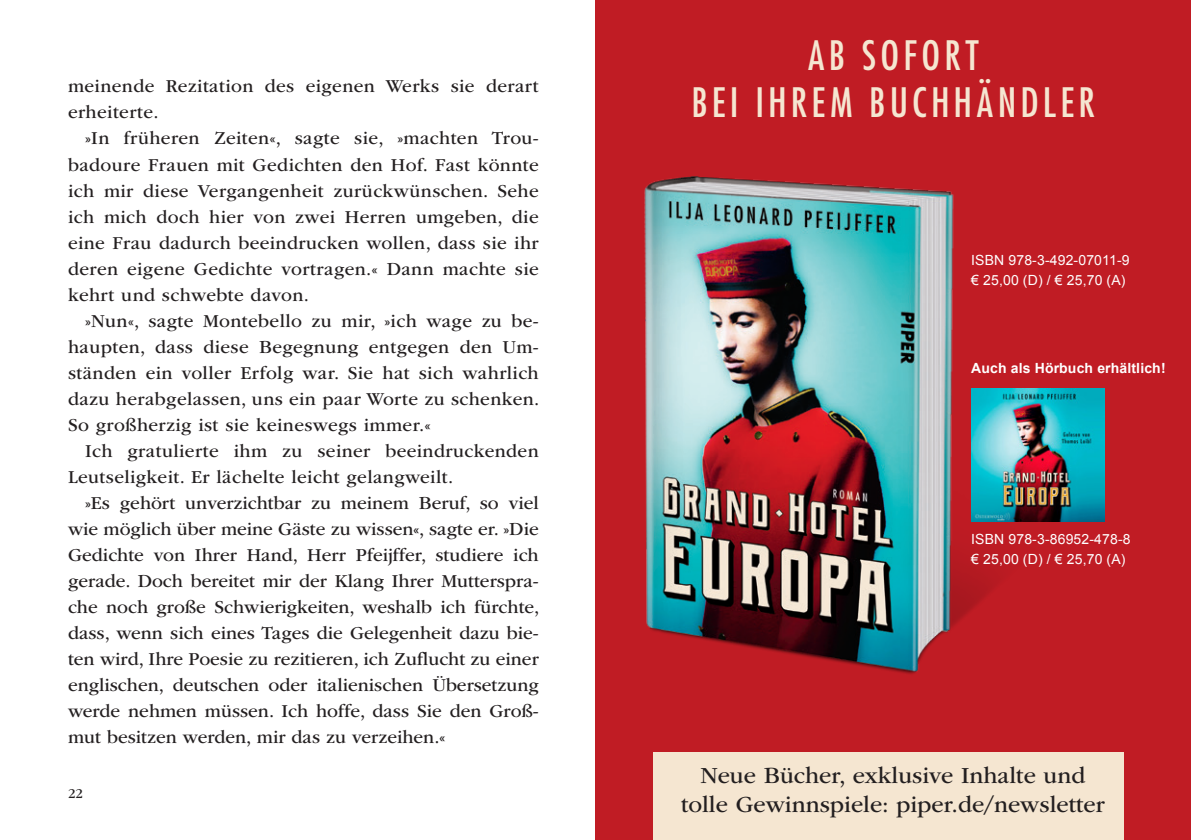
<style>
.page{position:relative;width:1191px;height:840px;background:#fff}
.page>*{position:absolute;margin:0;border:0;box-sizing:border-box;transform-origin:0 0}
.t1{font:condensed 39.4px/47.4px "Futura";letter-spacing:.11em;color:#f5e6d1;text-align:center}
.t2{font:24px/28.8px "ITC Garamond Std";color:#231f20;text-align:center}
.t3{font:19px/26px "ITC Garamond Std";letter-spacing:.02em;color:#231f20;text-align:justify}
.t4{font:14px "Arial";letter-spacing:.01em;color:#fff}
.t5{font:700 14px "Arial";letter-spacing:.01em;color:#fff}
.t6{font:14px "ITC Garamond Std";color:#231f20}
</style>
<div class="page">
<div style="left:595px;top:0;width:596px;height:839px;background:#c01c24"></div>
<div style="left:653px;top:752px;width:470px;height:87px;background:#f5e6d1"></div>
<img style="left:644px;top:176px;width:441px;height:498px">
<img style="left:971px;top:388px;width:133px;height:133px">
<p class="t3" style="left:68px;top:74px;width:472px">meinende Rezitation des eigenen Werks sie derart erheiterte.</p>
<p class="t3" style="left:68px;top:126px;width:472px;text-indent:17px">»In früheren Zeiten«, sagte sie, »machten Trou&shy;badoure Frauen mit Gedichten den Hof. Fast könnte ich mir diese Vergangenheit zurückwünschen. Sehe ich mich doch hier von zwei Herren umgeben, die eine Frau dadurch beeindrucken wollen, dass sie ihr deren eigene Gedichte vortragen.« Dann machte sie kehrt und schwebte davon.</p>
<p class="t3" style="left:68px;top:308px;width:473px;text-indent:17px">»Nun«, sagte Montebello zu mir, »ich wage zu be&shy;haupten, dass diese Begegnung entgegen den Um&shy;ständen ein voller Erfolg war. Sie hat sich wahrlich dazu herabgelassen, uns ein paar Worte zu schenken.<br>So großherzig ist sie keineswegs immer.«</p>
<p class="t3" style="left:68px;top:438px;width:472px;text-indent:17px">Ich gratulierte ihm zu seiner beeindruckenden<br>Leutseligkeit. Er lächelte leicht gelangweilt.</p>
<p class="t3" style="left:68px;top:490px;width:473px;text-indent:17px">»Es gehört unverzichtbar zu meinem Beruf, so viel wie möglich über meine Gäste zu wissen«, sagte er. »Die Gedichte von Ihrer Hand, Herr Pfeijffer, studiere ich gerade. Doch bereitet mir der Klang Ihrer Mutterspra&shy;che noch große Schwierigkeiten, weshalb ich fürchte, dass, wenn sich eines Tages die Gelegenheit dazu bie&shy;ten wird, Ihre Poesie zu rezitieren, ich Zuflucht zu einer englischen, deutschen oder italienischen Übersetzung werde nehmen müssen. Ich hoffe, dass Sie den Groß&shy;mut besitzen werden, mir das zu verzeihen.«</p>
<p class="t6" style="left:68px;top:785px;width:16px">22</p>
<p class="t1" style="left:691px;top:31px;width:405px">AB SOFORT<br>BEI IHREM BUCHHÄNDLER</p>
<p class="t4" style="left:971px;top:252px;width:160px">ISBN 978-3-492-07011-9</p>
<p class="t4" style="left:971px;top:272px;width:156px">€ 25,00 (D) / € 25,70 (A)</p>
<p class="t5" style="left:971px;top:360px;width:196px">Auch als Hörbuch erhältlich!</p>
<p class="t4" style="left:971px;top:531px;width:161px">ISBN 978-3-86952-478-8</p>
<p class="t4" style="left:971px;top:551px;width:156px">€ 25,00 (D) / € 25,70 (A)</p>
<p class="t2" style="left:681px;top:760px;width:425px">Neue Bücher, exklusive Inhalte und tolle Gewinnspiele: piper.de/newsletter</p>
</div>
